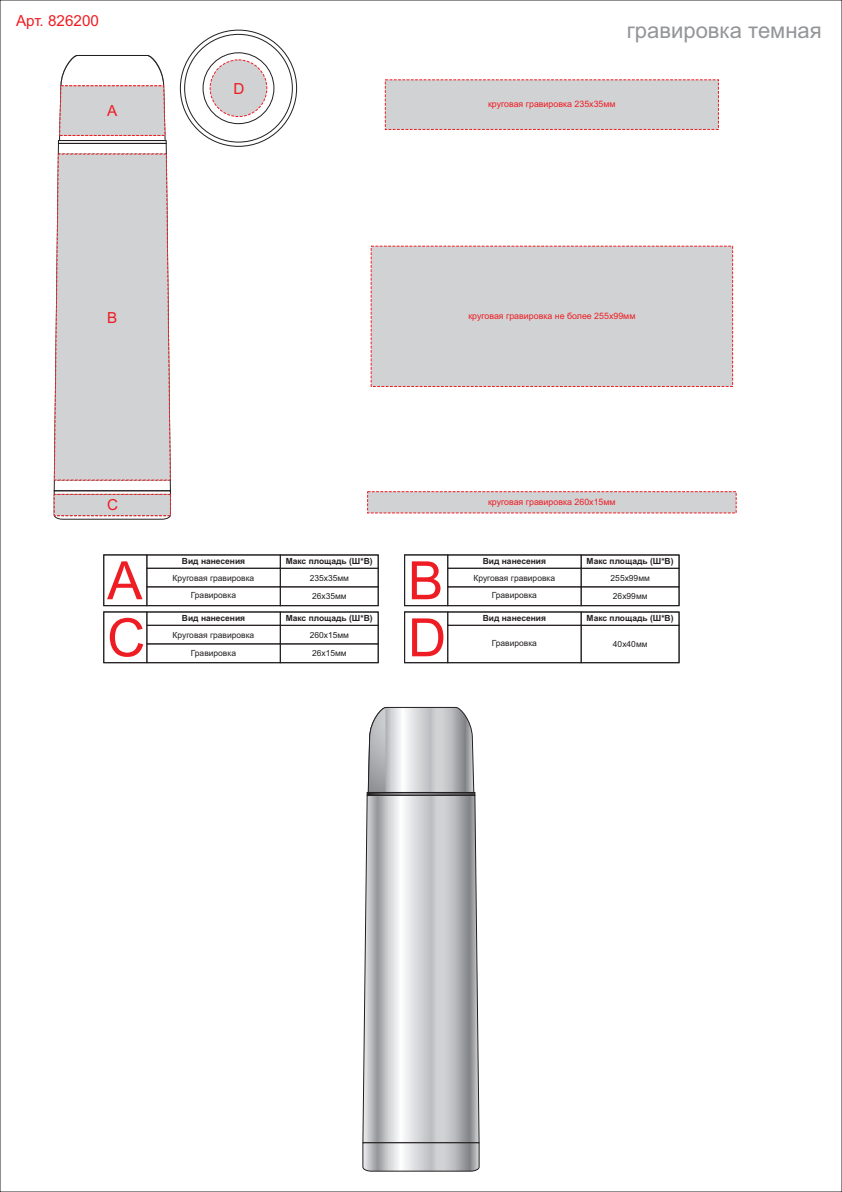
<style>
.page{position:relative;width:842px;height:1192px;background:#fff}
.page>*{position:absolute;margin:0;border:0;box-sizing:border-box;transform-origin:0 0}
.t1{font:52.9px "Arial";color:#ee1d23}
.t2{font:22.05px "Arial";color:#939598}
.t3{font:15.25px "Arial";color:#ee1d23}
.t4{font:8.85px "Arial";color:#ee1d23}
.t5{font:8.45px "Arial";color:#231f20}
.t6{font:700 8.45px "Arial";color:#231f20}
</style>
<div class="page">
<div style="left:203px;top:53px;width:71px;height:71px;border:1px solid #231f20;border-radius:50%"></div>
<div style="left:210px;top:60px;width:57px;height:57px;background:#d1d2d4;border:1px dashed #ee1d23;border-radius:50%"></div>
<div style="left:385px;top:80px;width:334px;height:50px;background:#d1d2d4"></div>
<div style="left:371px;top:246px;width:362px;height:141px;background:#d1d2d4"></div>
<svg style="left:367px;top:491px;width:369px;height:22px"></svg>
<svg style="left:363px;top:795px;width:116px;height:348px"></svg>
<svg style="left:363px;top:1143px;width:116px;height:28px"></svg>
<div style="left:367px;top:792px;width:108px;height:3px;border:1px solid #231f20"></div>
<svg style="left:368px;top:707px;width:106px;height:86px"></svg>
<svg style="left:54px;top:55px;width:117px;height:426px"></svg>
<svg style="left:54px;top:491px;width:117px;height:28px"></svg>
<div style="left:147px;top:568px;width:134px;height:19px;border:1px solid #231f20"></div>
<div style="left:147px;top:587px;width:134px;height:19px;border:1px solid #231f20"></div>
<div style="left:280px;top:568px;width:99px;height:19px;border:1px solid #231f20"></div>
<div style="left:280px;top:555px;width:99px;height:14px;border:1px solid #231f20"></div>
<div style="left:280px;top:587px;width:99px;height:19px;border:1px solid #231f20"></div>
<div style="left:103px;top:555px;width:44px;height:51px;border:1px solid #231f20"></div>
<div style="left:447px;top:568px;width:134px;height:19px;border:1px solid #231f20"></div>
<div style="left:447px;top:587px;width:134px;height:19px;border:1px solid #231f20"></div>
<div style="left:581px;top:568px;width:98px;height:19px;border:1px solid #231f20"></div>
<div style="left:581px;top:555px;width:98px;height:14px;border:1px solid #231f20"></div>
<div style="left:581px;top:587px;width:98px;height:19px;border:1px solid #231f20"></div>
<div style="left:404px;top:555px;width:44px;height:51px;border:1px solid #231f20"></div>
<div style="left:147px;top:612px;width:134px;height:14px;border:1px solid #231f20"></div>
<div style="left:147px;top:625px;width:134px;height:19px;border:1px solid #231f20"></div>
<div style="left:147px;top:644px;width:134px;height:19px;border:1px solid #231f20"></div>
<div style="left:280px;top:625px;width:99px;height:19px;border:1px solid #231f20"></div>
<div style="left:280px;top:612px;width:99px;height:14px;border:1px solid #231f20"></div>
<div style="left:280px;top:644px;width:99px;height:19px;border:1px solid #231f20"></div>
<div style="left:103px;top:612px;width:44px;height:51px;border:1px solid #231f20"></div>
<div style="left:447px;top:612px;width:134px;height:14px;border:1px solid #231f20"></div>
<div style="left:447px;top:625px;width:134px;height:38px;border:1px solid #231f20"></div>
<div style="left:581px;top:612px;width:98px;height:14px;border:1px solid #231f20"></div>
<div style="left:581px;top:625px;width:98px;height:38px;border:1px solid #231f20"></div>
<div style="left:404px;top:612px;width:44px;height:51px;border:1px solid #231f20"></div>
<h3 class="t3" style="left:16px;top:15px;width:84px">Арт. 826200</h3>
<h3 class="t3" style="left:107px;top:105px;width:12px">А</h3>
<h3 class="t3" style="left:233px;top:83px;width:13px">D</h3>
<h2 class="t2" style="left:627px;top:22px;width:196px">гравировка темная</h2>
<p class="t4" style="left:488px;top:100px;width:129px">круговая гравировка 235х35мм</p>
<h3 class="t3" style="left:107px;top:311px;width:12px">B</h3>
<p class="t4" style="left:468px;top:312px;width:169px">круговая гравировка не более 255х99мм</p>
<h3 class="t3" style="left:107px;top:499px;width:13px">C</h3>
<p class="t4" style="left:488px;top:498px;width:129px">круговая гравировка 260х15мм</p>
<h1 class="t1" style="left:107px;top:561px;width:37px">А</h1>
<p class="t6" style="left:182px;top:558px;width:65px">Вид нанесения</p>
<p class="t6" style="left:286px;top:558px;width:89px">Макс площадь (Ш*В)</p>
<p class="t5" style="left:173px;top:574px;width:83px">Круговая гравировка</p>
<p class="t5" style="left:310px;top:574px;width:41px">235х35мм</p>
<p class="t5" style="left:191px;top:592px;width:47px">Гравировка</p>
<p class="t5" style="left:312px;top:593px;width:36px">26х35мм</p>
<h1 class="t1" style="left:408px;top:561px;width:37px">B</h1>
<p class="t6" style="left:483px;top:558px;width:65px">Вид нанесения</p>
<p class="t6" style="left:586px;top:558px;width:89px">Макс площадь (Ш*В)</p>
<p class="t5" style="left:473px;top:574px;width:83px">Круговая гравировка</p>
<p class="t5" style="left:611px;top:574px;width:41px">255х99мм</p>
<p class="t5" style="left:492px;top:592px;width:47px">Гравировка</p>
<p class="t5" style="left:613px;top:593px;width:36px">26х99мм</p>
<h1 class="t1" style="left:107px;top:618px;width:40px">C</h1>
<p class="t6" style="left:182px;top:615px;width:65px">Вид нанесения</p>
<p class="t6" style="left:286px;top:615px;width:89px">Макс площадь (Ш*В)</p>
<p class="t5" style="left:173px;top:631px;width:83px">Круговая гравировка</p>
<p class="t5" style="left:310px;top:631px;width:41px">260х15мм</p>
<p class="t5" style="left:191px;top:649px;width:47px">Гравировка</p>
<p class="t5" style="left:312px;top:650px;width:36px">26х15мм</p>
<h1 class="t1" style="left:408px;top:618px;width:40px">D</h1>
<p class="t6" style="left:483px;top:615px;width:65px">Вид нанесения</p>
<p class="t6" style="left:586px;top:615px;width:89px">Макс площадь (Ш*В)</p>
<p class="t5" style="left:492px;top:640px;width:47px">Гравировка</p>
<p class="t5" style="left:613px;top:641px;width:36px">40х40мм</p>
</div>
